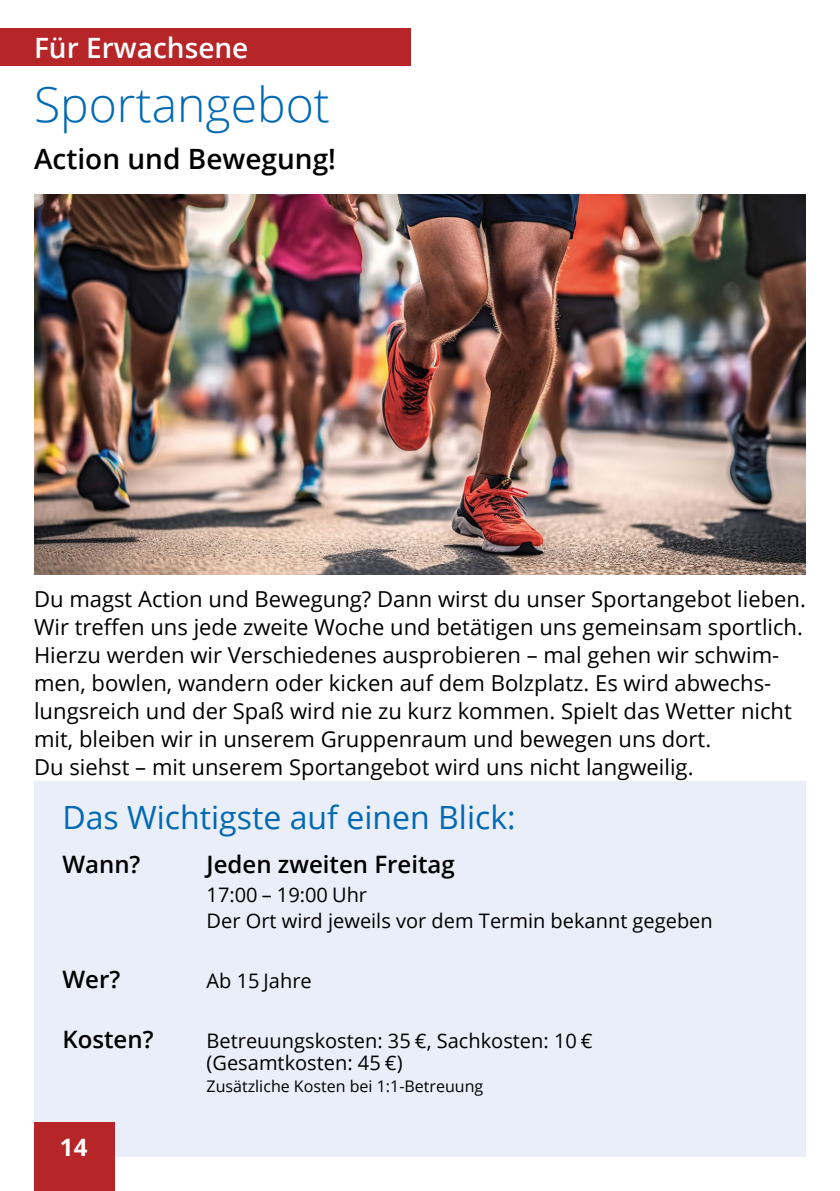
<style>
.page{position:relative;width:840px;height:1191px;background:#fff}
.page>*{position:absolute;margin:0;border:0;box-sizing:border-box;transform-origin:0 0}
.t1{font:300 48px "Open Sans";color:#0069b4}
.t2{font:32px "Open Sans";color:#0069b4}
.t3{font:600 28px "Open Sans";color:#000}
.t4{font:600 28px "Open Sans";color:#fff}
.t5{font:600 24px "Open Sans";color:#000}
.t6{font:700 24px "Open Sans";color:#fff}
.t7{font:22px/28px "Open Sans";color:#000}
.t8{font:20px/26px "Open Sans";color:#000}
.t9{font:16px "Open Sans";color:#000}
</style>
<div class="page">
<div style="left:0;top:28px;width:410px;height:38px;background:#b62528"></div>
<img style="left:34px;top:195px;width:771px;height:379px">
<div style="left:34px;top:782px;width:771px;height:375px;background:#e9eef9"></div>
<div style="left:34px;top:1122px;width:80px;height:69px;background:#b62528"></div>
<p class="t4" style="left:34px;top:28px;width:216px">Für Erwachsene</p>
<h1 class="t1" style="left:34px;top:71px;width:297px">Sportangebot</h1>
<p class="t3" style="left:34px;top:139px;width:303px">Action und Bewegung!</p>
<p class="t7" style="left:34px;top:584px;width:773px">Du magst Action und Bewegung? Dann wirst du unser Sportangebot lieben.<br>Wir treffen uns jede zweite Woche und betätigen uns gemeinsam sportlich.<br>Hierzu werden wir Verschiedenes ausprobieren – mal gehen wir schwim&shy;men, bowlen, wandern oder kicken auf dem Bolzplatz. Es wird abwechs&shy;lungsreich und der Spaß wird nie zu kurz kommen. Spielt das Wetter nicht mit, bleiben wir in unserem Gruppenraum und bewegen uns dort.<br>Du siehst – mit unserem Sportangebot wird uns nicht langweilig.</p>
<h2 class="t2" style="left:62px;top:795px;width:454px">Das Wichtigste auf einen Blick:</h2>
<p class="t5" style="left:62px;top:848px;width:79px">Wann?</p>
<p class="t5" style="left:206px;top:848px;width:249px">Jeden zweiten Freitag</p>
<p class="t8" style="left:206px;top:881px;width:507px">17:00 – 19:00 Uhr<br>Der Ort wird jeweils vor dem Termin bekannt gegeben</p>
<p class="t5" style="left:62px;top:963px;width:59px">Wer?</p>
<p class="t8" style="left:206px;top:967px;width:107px">Ab 15 Jahre</p>
<p class="t5" style="left:62px;top:1023px;width:93px">Kosten?</p>
<p class="t8" style="left:206px;top:1029px;width:387px;line-height:22px">Betreuungskosten: 35 €, Sachkosten: 10 € (Gesamtkosten: 45 €)</p>
<p class="t9" style="left:206px;top:1075px;width:278px">Zusätzliche Kosten bei 1:1-Betreuung</p>
<p class="t6" style="left:60px;top:1130px;width:29px">14</p>
</div>
